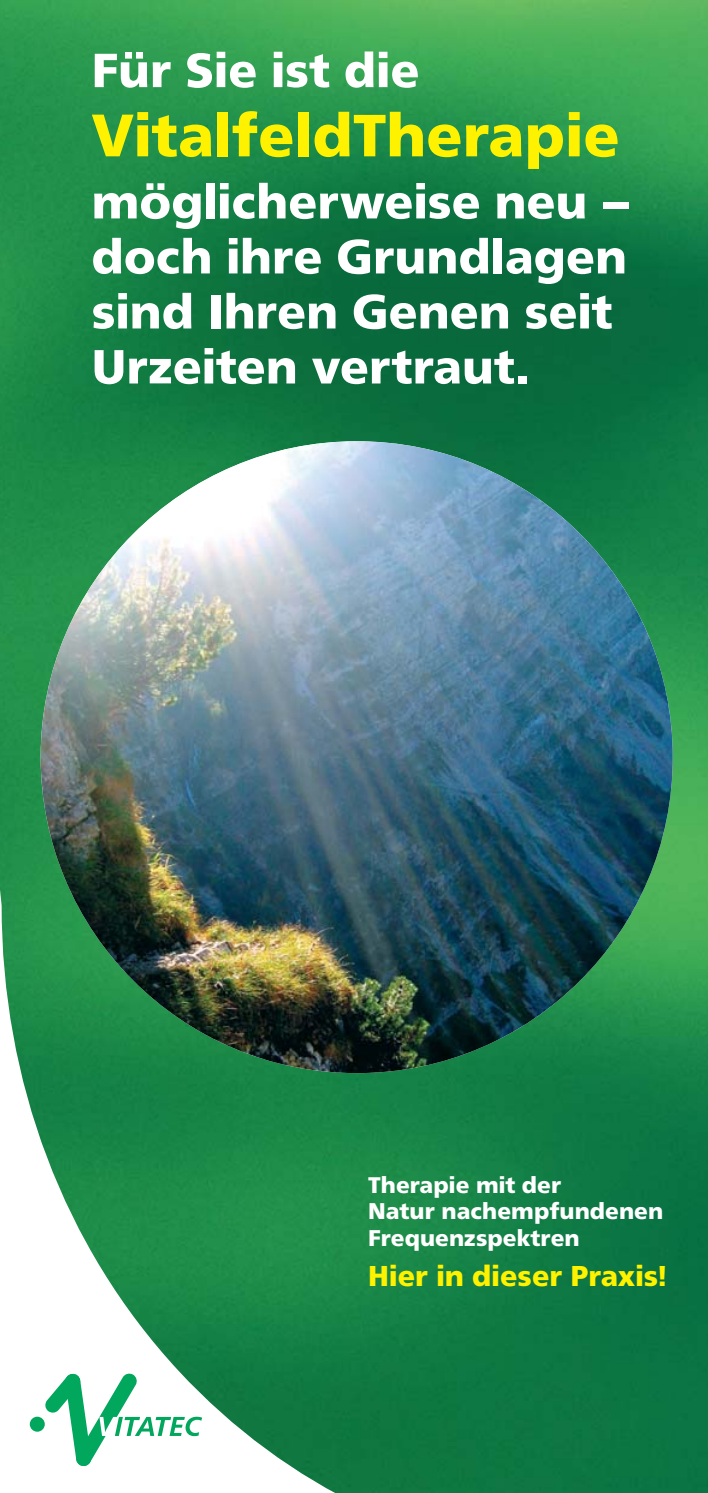
<style>
.page{position:relative;width:708px;height:1493px;background:#fff}
.page>*{position:absolute;margin:0;border:0;box-sizing:border-box;transform-origin:0 0}
.t1{font:700 62.5px "Front Page";color:#fff200}
.t2{font:700 50px/55px "Front Page";color:#fff}
.t3{font:800 30px "Front Page";color:#fff200}
.t4{font:700 23.75px/26.2px "Front Page";color:#fff}
</style>
<div class="page">
<img style="left:0;top:0;width:708px;height:1493px">
<p class="t2" style="left:91px;top:47px;width:329px">Für Sie ist die</p>
<p class="t1" style="left:91px;top:114px;width:529px">VitalfeldTherapie</p>
<p class="t2" style="left:91px;top:178px;width:540px">möglicherweise neu – doch ihre Grundlagen sind Ihren Genen seit<br>Urzeiten vertraut.</p>
<p class="t4" style="left:368px;top:1174px;width:296px">Therapie mit der<br>Natur nachempfundenen<br>Frequenzspektren</p>
<p class="t3" style="left:368px;top:1265px;width:300px">Hier in dieser Praxis!</p>
</div>
